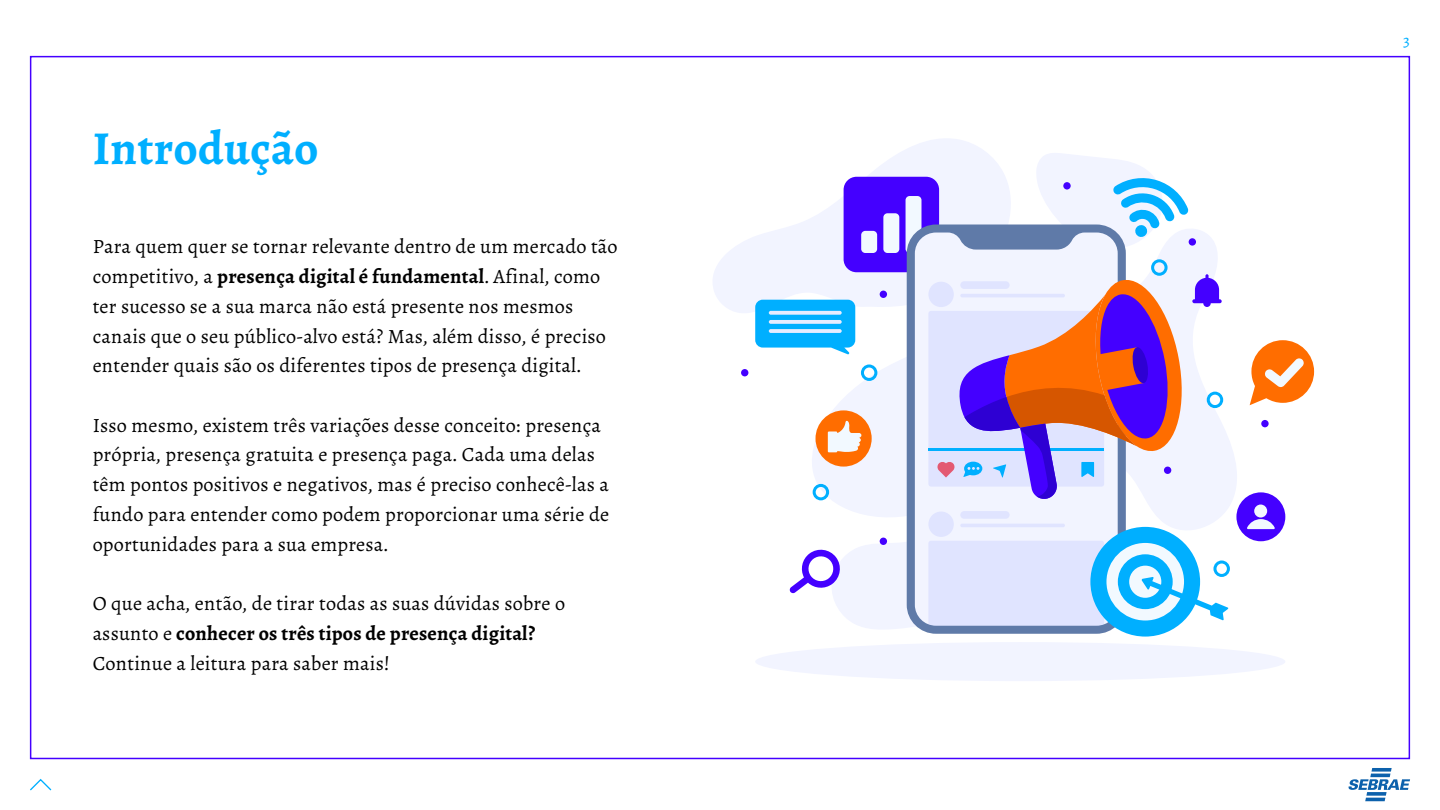
<style>
.page{position:relative;width:1440px;height:810px;background:#fff}
.page>*{position:absolute;margin:0;border:0;box-sizing:border-box;transform-origin:0 0}
.t1{font:700 47.25px "Alegreya";letter-spacing:.01em;color:#00afff}
.t2{font:20.25px/29.7px "Alegreya";letter-spacing:.01em;color:#000}
.t3{font:16.5px "Alegreya";color:#00afff}
.s1{font-weight:700}
</style>
<div class="page">
<svg style="left:30px;top:778px;width:22px;height:13px"></svg>
<svg style="left:713px;top:139px;width:305px;height:174px"></svg>
<svg style="left:1157px;top:229px;width:87px;height:306px"></svg>
<div style="left:755px;top:642px;width:530px;height:39px;background:#f2f4ff;border-radius:50%"></div>
<div style="left:1189px;top:238px;width:7px;height:8px;background:#40f;border-radius:50%"></div>
<div style="left:1261px;top:420px;width:8px;height:7px;background:#40f;border-radius:50%"></div>
<div style="left:741px;top:369px;width:7px;height:7px;background:#40f;border-radius:50%"></div>
<div style="left:844px;top:177px;width:95px;height:95px;background:#40f;border-radius:13px"></div>
<div style="left:906px;top:196px;width:16px;height:57px;background:#f2f9ff;border-radius:4px"></div>
<div style="left:883px;top:213px;width:16px;height:40px;background:#f2f9ff;border-radius:4px"></div>
<div style="left:861px;top:231px;width:16px;height:22px;background:#f2f9ff;border-radius:4px"></div>
<svg style="left:1035px;top:153px;width:154px;height:98px"></svg>
<svg style="left:1250px;top:340px;width:64px;height:65px"></svg>
<div style="left:1236px;top:492px;width:49px;height:49px;background:#40f;border-radius:50%"></div>
<div style="left:1254px;top:505px;width:13px;height:13px;background:#f2f9ff;border-radius:50%"></div>
<svg style="left:1247px;top:519px;width:28px;height:10px"></svg>
<svg style="left:907px;top:225px;width:219px;height:409px;fill:#607aaa"></svg>
<div style="left:1090px;top:527px;width:110px;height:110px;background:#00afff;border-radius:50%"></div>
<svg style="left:755px;top:259px;width:475px;height:371px"></svg>
<svg style="left:1349px;top:768px;width:61px;height:33px"></svg>
<h1 class="t1" style="left:93px;top:118px;width:227px">Introdução</h1>
<p class="t2" style="left:93px;top:232px;width:526px">Para quem quer se tornar relevante dentro de um mercado tão competitivo, a <span class="s1">presença digital é fundamental</span>. Afinal, como ter sucesso se a sua marca não está presente nos mesmos canais que o seu público-alvo está? Mas, além disso, é preciso entender quais são os diferentes tipos de presença digital.</p>
<p class="t2" style="left:93px;top:410px;width:518px">Isso mesmo, existem três variações desse conceito: presença própria, presença gratuita e presença paga. Cada uma delas têm pontos positivos e negativos, mas é preciso conhecê-las a fundo para entender como podem proporcionar uma série de oportunidades para a sua empresa.</p>
<p class="t2" style="left:93px;top:589px;width:474px">O que acha, então, de tirar todas as suas dúvidas sobre o assunto e <span class="s1">conhecer os três tipos de presença digital?<br></span>Continue a leitura para saber mais!</p>
<p class="t3" style="left:1403px;top:30px;width:8px">3</p>
</div>
